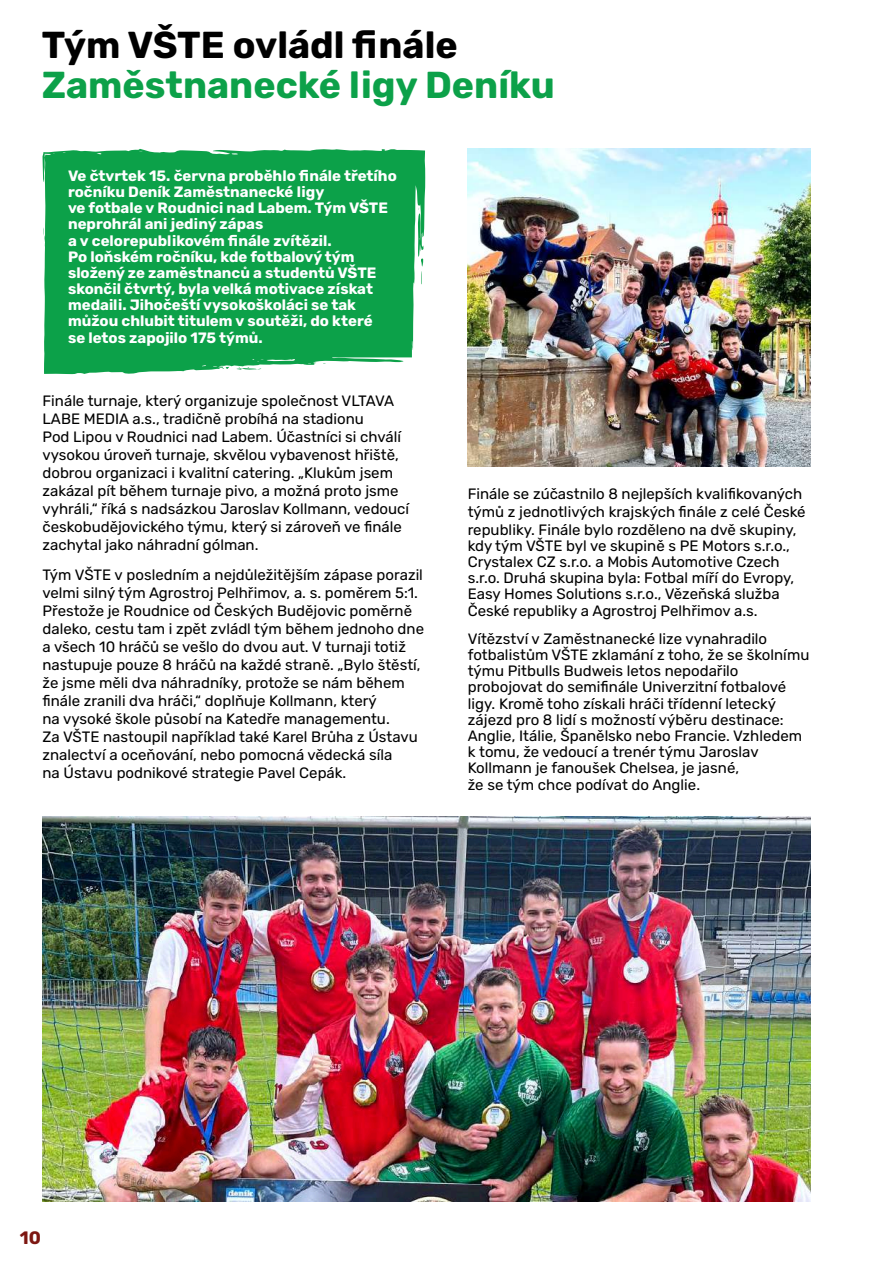
<style>
.page{position:relative;width:893px;height:1263px;background:#fff}
.page>*{position:absolute;margin:0;border:0;box-sizing:border-box;transform-origin:0 0}
.t1{font:700 37.5px "Rubik";color:#0ca149}
.t2{font:700 37.5px "Rubik";color:#000}
.t3{font:700 18px "Rubik";color:#7d1712}
.t4{font:15px/18px "Rubik";color:#000}
.t5{font:700 15px/16.2px "Rubik";color:#fff}
</style>
<div class="page">
<svg style="left:43px;top:149px;width:382px;height:225px;background:#1ba654"></svg>
<img style="left:468px;top:149px;width:343px;height:318px">
<img style="left:43px;top:817px;width:768px;height:384px">
<h1 class="t2" style="left:42px;top:23px;width:417px">Tým VŠTE ovládl finále</h1>
<h1 class="t1" style="left:42px;top:63px;width:515px">Zaměstnanecké ligy Deníku</h1>
<p class="t5" style="left:68px;top:167px;width:330px">Ve čtvrtek 15. června proběhlo finále třetího ročníku Deník Zaměstnanecké ligy<br>ve fotbale v Roudnici nad Labem. Tým VŠTE neprohrál ani jediný zápas<br>a v celorepublikovém finále zvítězil.<br>Po loňském ročníku, kde fotbalový tým složený ze zaměstnanců a studentů VŠTE skončil čtvrtý, byla velká motivace získat medaili. Jihočeští vysokoškoláci se tak můžou chlubit titulem v soutěži, do které<br>se letos zapojilo 175 týmů.</p>
<p class="t4" style="left:43px;top:392px;width:368px">Finále turnaje, který organizuje společnost VLTAVA LABE MEDIA a.s., tradičně probíhá na stadionu<br>Pod Lipou v Roudnici nad Labem. Účastníci si chválí vysokou úroveň turnaje, skvělou vybavenost hřiště, dobrou organizaci i kvalitní catering. „Klukům jsem zakázal pít během turnaje pivo, a možná proto jsme vyhráli,“ říká s nadsázkou Jaroslav Kollmann, vedoucí českobudějovického týmu, který si zároveň ve finále zachytal jako náhradní gólman.</p>
<p class="t4" style="left:43px;top:566px;width:383px">Tým VŠTE v posledním a nejdůležitějším zápase porazil velmi silný tým Agrostroj Pelhřimov, a. s. poměrem 5:1.<br>Přestože je Roudnice od Českých Budějovic poměrně daleko, cestu tam i zpět zvládl tým během jednoho dne a všech 10 hráčů se vešlo do dvou aut. V turnaji totiž nastupuje pouze 8 hráčů na každé straně. „Bylo štěstí, že jsme měli dva náhradníky, protože se nám během finále zranili dva hráči,“ doplňuje Kollmann, který<br>na vysoké škole působí na Katedře managementu.<br>Za VŠTE nastoupil například také Karel Brůha z Ústavu znalectví a oceňování, nebo pomocná vědecká síla<br>na Ústavu podnikové strategie Pavel Cepák.</p>
<p class="t4" style="left:468px;top:484px;width:339px">Finále se zúčastnilo 8 nejlepších kvalifikovaných týmů z jednotlivých krajských finále z celé České republiky. Finále bylo rozděleno na dvě skupiny,</p>
<p class="t4" style="left:468px;top:538px;width:328px;line-height:16.2px">kdy tým VŠTE byl ve skupině s PE Motors s.r.o., Crystalex CZ s.r.o. a Mobis Automotive Czech s.r.o. Druhá skupina byla: Fotbal míří do Evropy, Easy Homes Solutions s.r.o., Vězeňská služba České republiky a Agrostroj Pelhřimov a.s.</p>
<p class="t4" style="left:468px;top:631px;width:343px;line-height:16.2px">Vítězství v Zaměstnanecké lize vynahradilo fotbalistům VŠTE zklamání z toho, že se školnímu týmu Pitbulls Budweis letos nepodařilo probojovat do semifinále Univerzitní fotbalové ligy. Kromě toho získali hráči třídenní letecký zájezd pro 8 lidí s možností výběru destinace:<br>Anglie, Itálie, Španělsko nebo Francie. Vzhledem k tomu, že vedoucí a trenér týmu Jaroslav Kollmann je fanoušek Chelsea, je jasné,<br>že se tým chce podívat do Anglie.</p>
<p class="t3" style="left:20px;top:1227px;width:23px">10</p>
</div>
